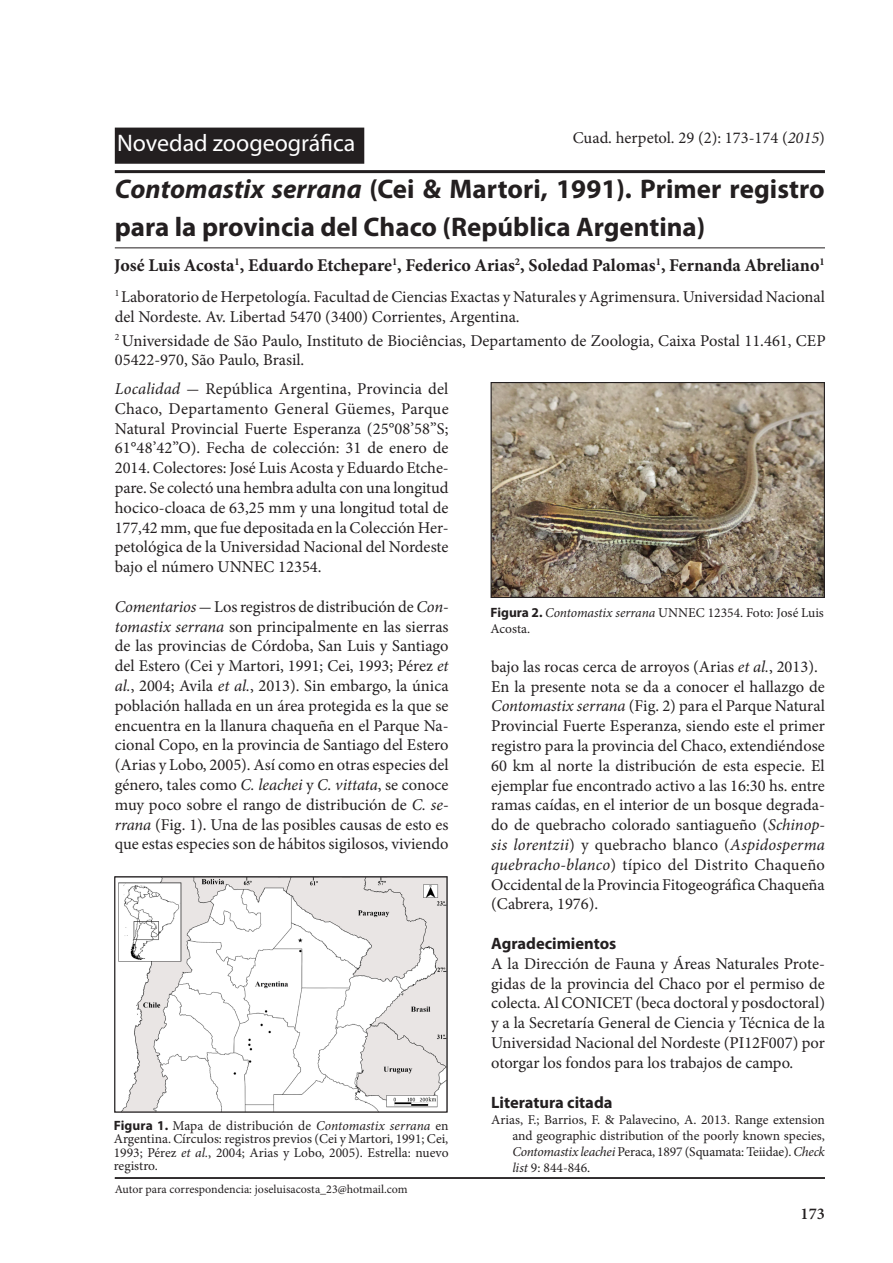
<style>
.page{position:relative;width:893px;height:1263px;background:#fff}
.page>*{position:absolute;margin:0;border:0;box-sizing:border-box;transform-origin:0 0}
.Título{font:700 27px/37.5px "Myriad Pro";color:#231f20}
.Sección{font:24px "Myriad Pro";color:#fff}
.Autores{font:700 18px "Minion Pro";color:#231f20}
.C__de_texto{font:16.5px/19.8px "Minion Pro";color:#231f20;text-align:justify}
.Direcciones{font:16.5px/19.8px "Minion Pro";color:#231f20}
.Subtítulo_1{font:700 16.5px "Myriad Pro";color:#231f20}
.C__de_texto-2{font:700 16.5px "Myriad Pro";color:#231f20}
.t1{font:600 16.5px "Minion Pro";color:#231f20}
.Resumen{font:13.5px/13.5px "Minion Pro";color:#231f20;text-align:justify}
.Literatura{font:13.5px/16.2px "Minion Pro";letter-spacing:-.01em;color:#231f20;text-align:justify}
.Correspondencia{font:12px "Minion Pro";color:#231f20}
.s1{font-style:italic}
.s2{font-family:"Myriad Pro";font-weight:700}
</style>
<div class="page">
<div style="left:116px;top:128px;width:248px;height:35px;background:#231f20"></div>
<div style="left:115px;top:128px;width:249px;height:36px;border:2px solid #231f20"></div>
<hr style="left:115px;top:170px;width:710px;height:3px;background:#231f20">
<hr style="left:115px;top:1177px;width:710px;height:1px;background:#231f20">
<hr style="left:115px;top:1178px;width:710px;height:1px;background:#231f20">
<hr style="left:115px;top:247px;width:710px;height:1px;background:#231f20">
<img style="left:118px;top:878px;width:328px;height:232px">
<div style="left:114px;top:876px;width:334px;height:236px;border:1px solid #231f20"></div>
<img style="left:493px;top:384px;width:330px;height:212px">
<div style="left:491px;top:382px;width:334px;height:216px;border:1px solid #231f20"></div>
<p class="Sección" style="left:117px;top:128px;width:240px">Novedad zoogeográfica</p>
<p class="C__de_texto" style="left:573px;top:128px;width:254px">Cuad. herpetol. 29 (2): 173-174 (<span class="s1">2015</span>)</p>
<p class="Título" style="left:115px;top:169px;width:711px"><span class="s1">Contomastix serrana</span> (Cei &amp; Martori, 1991). Primer registro para la provincia del Chaco (República Argentina)</p>
<p class="Autores" style="left:114px;top:253px;width:712px">José Luis Acosta<sup>1</sup>, Eduardo Etchepare<sup>1</sup>, Federico Arias<sup>2</sup>, Soledad Palomas<sup>1</sup>, Fernanda Abreliano<sup>1</sup></p>
<p class="Direcciones" style="left:115px;top:287px;width:712px"><sup>1</sup> Laboratorio de Herpetología. Facultad de Ciencias Exactas y Naturales y Agrimensura. Universidad Nacional del Nordeste. Av. Libertad 5470 (3400) Corrientes, Argentina.</p>
<p class="Direcciones" style="left:115px;top:331px;width:712px"><sup>2</sup> Universidade de São Paulo, Instituto de Biociências, Departamento de Zoologia, Caixa Postal 11.461, CEP<br>05422-970, São Paulo, Brasil.</p>
<p class="C__de_texto" style="left:115px;top:379px;width:335px"><span class="s1">Localidad</span> - República Argentina, Provincia del Chaco, Departamento General Güemes, Parque Natural Provincial Fuerte Esperanza (25°08’58”S; 61°48’42”O). Fecha de colección: 31 de enero de 2014. Colectores: José Luis Acosta y Eduardo Etche&shy;pare. Se colectó una hembra adulta con una longitud hocico-cloaca de 63,25 mm y una longitud total de 177,42 mm, que fue depositada en la Colección Her&shy;petológica de la Universidad Nacional del Nordeste bajo el número UNNEC 12354.</p>
<p class="C__de_texto" style="left:115px;top:597px;width:335px"><span class="s1">Comentarios</span> - Los registros de distribución de <span class="s1">Con&shy;tomastix serrana</span> son principalmente en las sierras de las provincias de Córdoba, San Luis y Santiago del Estero (Cei y Martori, 1991; Cei, 1993; Pérez <span class="s1">et al.</span>, 2004; Avila <span class="s1">et al.</span>, 2013). Sin embargo, la única población hallada en un área protegida es la que se encuentra en la llanura chaqueña en el Parque Na&shy;cional Copo, en la provincia de Santiago del Estero (Arias y Lobo, 2005). Así como en otras especies del género, tales como <span class="s1">C. leachei</span> y <span class="s1">C. vittata</span>, se conoce muy poco sobre el rango de distribución de <span class="s1">C. se&shy;rrana</span> (Fig. 1). Una de las posibles causas de esto es que estas especies son de hábitos sigilosos, viviendo</p>
<p class="Resumen" style="left:114px;top:1119px;width:336px"><span class="s2">Figura 1.</span> Mapa de distribución de <span class="s1">Contomastix serrana</span> en Argentina. Círculos: registros previos (Cei y Martori, 1991; Cei, 1993; Pérez <span class="s1">et al.</span>, 2004; Arias y Lobo, 2005). Estrella: nuevo registro.</p>
<p class="Correspondencia" style="left:115px;top:1181px;width:294px">Autor para correspondencia: joseluisacosta_23@hotmail.com</p>
<p class="Resumen" style="left:491px;top:604px;width:335px;line-height:16.2px"><span class="s2">Figura 2.</span> <span class="s1">Contomastix serrana</span> UNNEC 12354. Foto: José Luis<br>Acosta.</p>
<p class="C__de_texto" style="left:491px;top:657px;width:328px">bajo las rocas cerca de arroyos (Arias <span class="s1">et al.</span>, 2013).</p>
<p class="C__de_texto" style="left:491px;top:676px;width:335px">En la presente nota se da a conocer el hallazgo de <span class="s1">Contomastix serrana</span> (Fig. 2) para el Parque Natural Provincial Fuerte Esperanza, siendo este el primer registro para la provincia del Chaco, extendiéndose 60 km al norte la distribución de esta especie. El ejemplar fue encontrado activo a las 16:30 hs. entre ramas caídas, en el interior de un bosque degrada&shy;do de quebracho colorado santiagueño (<span class="s1">Schinop&shy;sis lorentzii</span>) y quebracho blanco (<span class="s1">Aspidosperma quebracho-blanco</span>) típico del Distrito Chaqueño Occidental de la Provincia Fitogeográfica Chaqueña (Cabrera, 1976).</p>
<p class="C__de_texto-2" style="left:491px;top:933px;width:127px">Agradecimientos</p>
<p class="C__de_texto" style="left:491px;top:954px;width:335px">A la Dirección de Fauna y Áreas Naturales Prote&shy;gidas de la provincia del Chaco por el permiso de colecta. Al CONICET (beca doctoral y posdoctoral) y a la Secretaría General de Ciencia y Técnica de la Universidad Nacional del Nordeste (PI12F007) por otorgar los fondos para los trabajos de campo.</p>
<p class="Subtítulo_1" style="left:491px;top:1091px;width:123px">Literatura citada</p>
<p class="Literatura" style="left:512px;top:1111px;width:314px;text-indent:-21px">Arias, F.; Barrios, F. &amp; Palavecino, A. 2013. Range extension and geographic distribution of the poorly known species, <span class="s1">Contomastix leachei</span> Peraca, 1897 (Squamata: Teiidae). <span class="s1">Check list</span> 9: 844‑846.</p>
<p class="t1" style="left:800px;top:1202px;width:26px">173</p>
</div>
